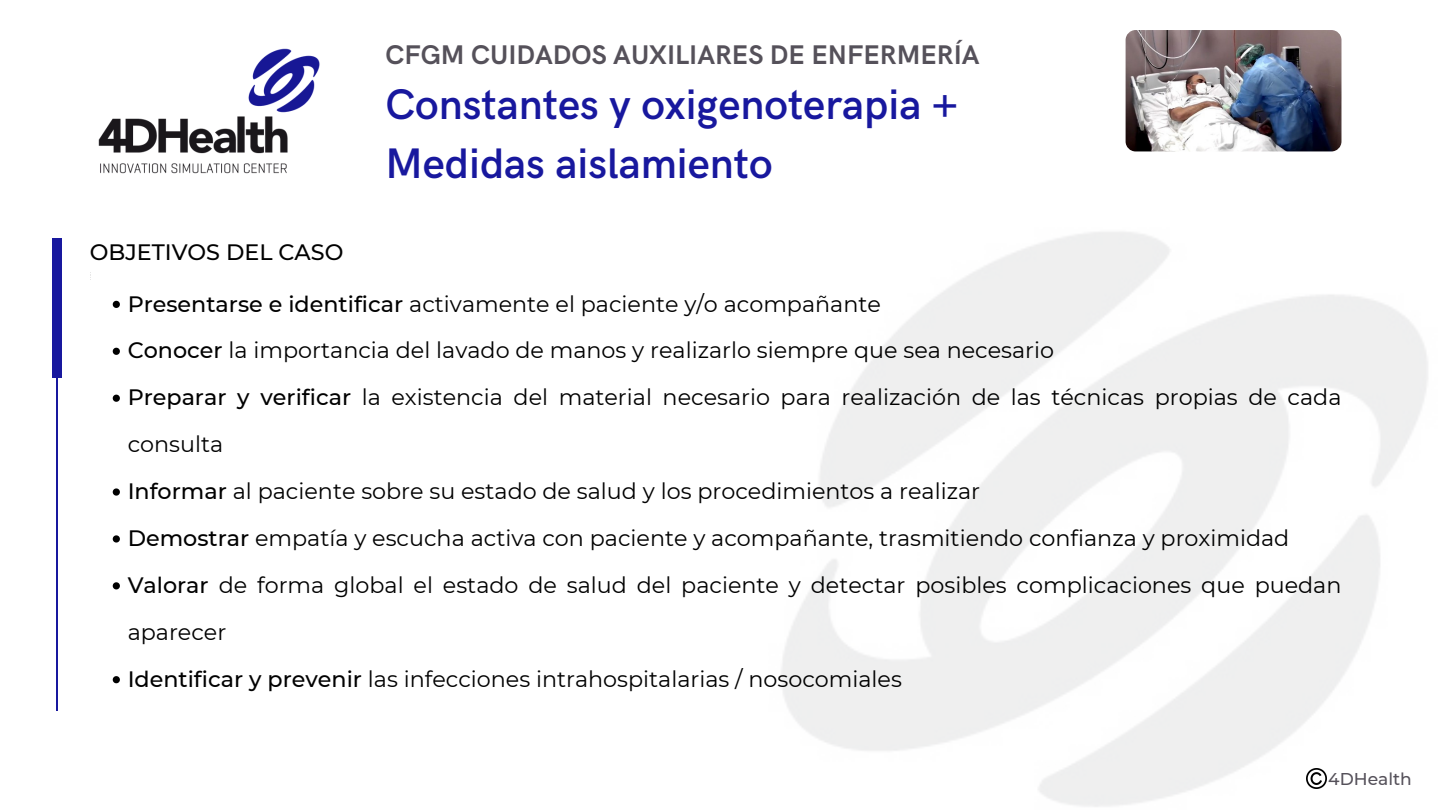
<style>
.page{position:relative;width:1440px;height:810px;background:#fff}
.page>*{position:absolute;margin:0;border:0;box-sizing:border-box;transform-origin:0 0}
.t1{font:600 42.8px/59.2px "HK Grotesk";color:#18189e}
.t2{font:700 27.1px "HK Grotesk";color:#55515a}
.t3{font:22.3px/46.9px "Montserrat";color:#000}
.t4{font:500 22.3px "Montserrat";color:#000}
.t5{font:500 17.1px "Montserrat";color:#55515a}
.s1{font-weight:500}
</style>
<div class="page">
<img style="left:98px;top:48px;width:222px;height:126px">
<img style="left:781px;top:232px;width:647px;height:575px">
<img style="left:1126px;top:30px;width:215px;height:121px;border-radius:10px">
<div style="left:52px;top:238px;width:9px;height:140px;background:#18189e"></div>
<hr style="left:56px;top:238px;width:1px;height:473px;background:#18189e">
<img style="left:1306px;top:769px;width:20px;height:20px">
<svg style="left:113px;top:301px;width:7px;height:7px"></svg>
<svg style="left:113px;top:348px;width:7px;height:7px"></svg>
<svg style="left:113px;top:395px;width:7px;height:7px"></svg>
<svg style="left:113px;top:488px;width:7px;height:8px"></svg>
<svg style="left:113px;top:535px;width:7px;height:8px"></svg>
<svg style="left:113px;top:582px;width:7px;height:7px"></svg>
<svg style="left:113px;top:676px;width:7px;height:7px"></svg>
<h1 class="t2" style="left:385px;top:40px;width:596px">CFGM CUIDADOS AUXILIARES DE ENFERMERÍA</h1>
<h2 class="t1" style="left:385px;top:76px;width:574px">Constantes y oxigenoterapia +<br>Medidas aislamiento</h2>
<p class="t4" style="left:90px;top:238px;width:255px">OBJETIVOS DEL CASO</p>
<h3 class="t3" style="left:128px;top:280px;width:755px"><span class="s1">Presentarse e identificar</span> activamente el paciente y/o acompañante</h3>
<h4 class="t3" style="left:128px;top:327px;width:928px"><span class="s1">Conocer</span> la importancia del lavado de manos y realizarlo siempre que sea necesario</h4>
<h4 class="t3" style="left:128px;top:374px;width:1215px"><span class="s1">Preparar y verificar</span> la existencia del material necesario para realización de las técnicas propias de cada consulta</h4>
<h4 class="t3" style="left:128px;top:468px;width:854px"><span class="s1">Informar</span> al paciente sobre su estado de salud y los procedimientos a realizar</h4>
<h4 class="t3" style="left:128px;top:515px;width:1163px"><span class="s1">Demostrar</span> empatía y escucha activa con paciente y acompañante, trasmitiendo confianza y proximidad</h4>
<h4 class="t3" style="left:128px;top:562px;width:1215px"><span class="s1">Valorar</span> de forma global el estado de salud del paciente y detectar posibles complicaciones que puedan aparecer</h4>
<h4 class="t3" style="left:128px;top:655px;width:776px"><span class="s1">Identificar y prevenir</span> las infecciones intrahospitalarias / nosocomiales</h4>
<p class="t5" style="left:1328px;top:769px;width:85px">4DHealth</p>
</div>
